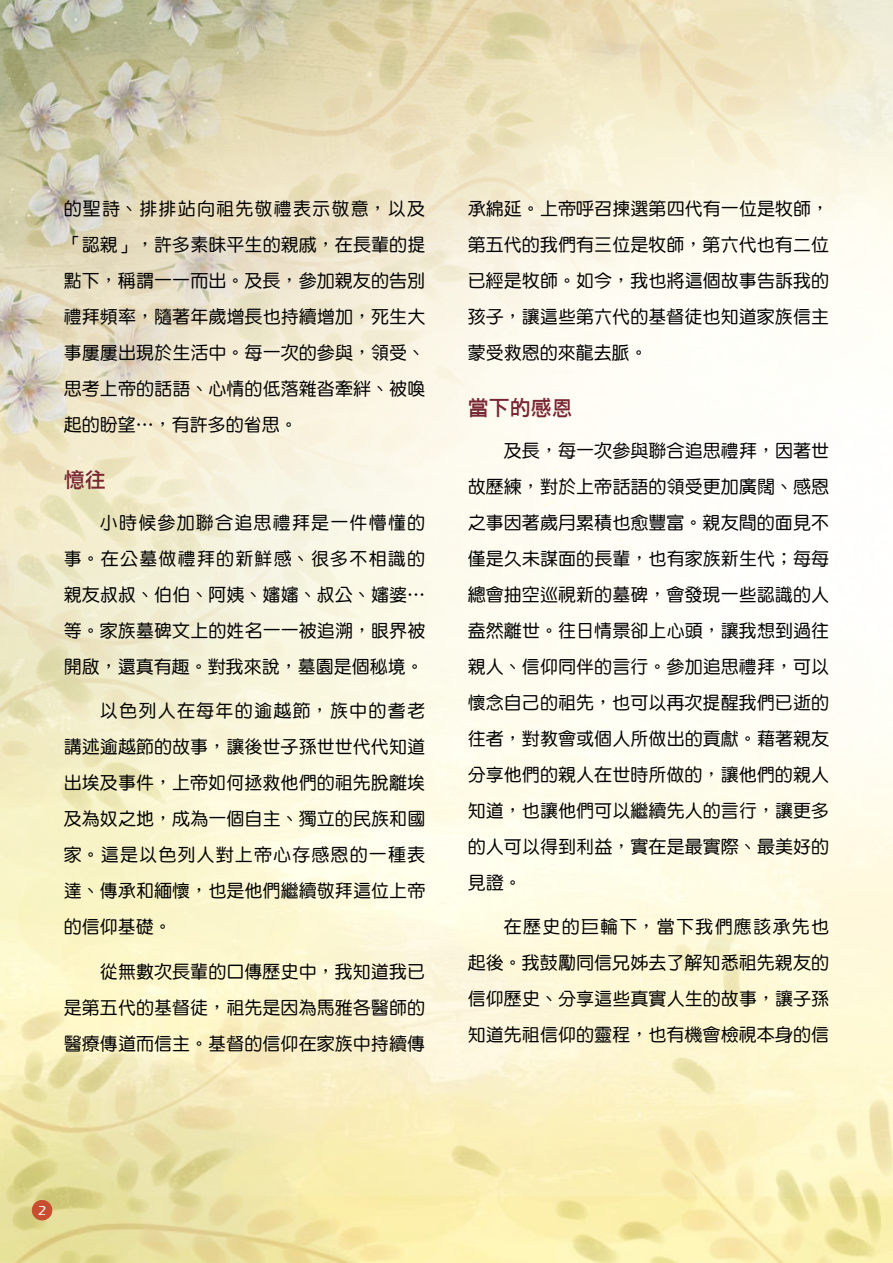
<style>
.page{position:relative;width:893px;height:1263px;background:#fff}
.page>*{position:absolute;margin:0;border:0;box-sizing:border-box;transform-origin:0 0}
.t1{font:21px "DF Li Hei W5 WINP BF";color:#772731}
.t2{font:18px/36px "DF Yuan Md HK BF";letter-spacing:.005em;color:#000;text-align:justify}
.t3{font:500 13.5px "Eras ITC";color:#fff;scale:1.11 1}
</style>
<div class="page">
<img style="left:0;top:0;width:893px;height:1263px">
<div style="left:32px;top:1200px;width:20px;height:20px;background:#c74f2f;border-radius:50%"></div>
<p class="t2" style="left:64px;top:191px;width:363px">的聖詩、排排站向祖先敬禮表示敬意，以及「認親」，許多素昧平生的親戚，在長輩的提點下，稱謂一一而出。及長，參加親友的告別禮拜頻率，隨著年歲增長也持續增加，死生大事屢屢出現於生活中。每一次的參與，領受、思考上帝的話語、心情的低落雜沓牽絆、被喚起的盼望…，有許多的省思。</p>
<p class="t1" style="left:64px;top:469px;width:43px">憶往</p>
<p class="t2" style="left:64px;top:504px;width:363px;text-indent:36px">小時候參加聯合追思禮拜是一件懵懂的事。在公墓做禮拜的新鮮感、很多不相識的親友叔叔、伯伯、阿姨、嬸嬸、叔公、嬸婆…等。家族墓碑文上的姓名一一被追溯，眼界被開啟，還真有趣。對我來說，墓園是個秘境。</p>
<p class="t2" style="left:64px;top:693px;width:363px;text-indent:36px">以色列人在每年的逾越節，族中的耆老講述逾越節的故事，讓後世子孫世世代代知道出埃及事件，上帝如何拯救他們的祖先脫離埃及為奴之地，成為一個自主、獨立的民族和國家。這是以色列人對上帝心存感恩的一種表達、傳承和緬懷，也是他們繼續敬拜這位上帝的信仰基礎。</p>
<p class="t2" style="left:64px;top:953px;width:363px;text-indent:36px">從無數次長輩的口傳歷史中，我知道我已是第五代的基督徒，祖先是因為馬雅各醫師的醫療傳道而信主。基督的信仰在家族中持續傳</p>
<p class="t2" style="left:468px;top:191px;width:363px">承綿延。上帝呼召揀選第四代有一位是牧師，第五代的我們有三位是牧師，第六代也有二位已經是牧師。如今，我也將這個故事告訴我的孩子，讓這些第六代的基督徒也知道家族信主蒙受救恩的來龍去脈。</p>
<p class="t1" style="left:468px;top:397px;width:106px">當下的感恩</p>
<p class="t2" style="left:468px;top:432px;width:363px;text-indent:36px">及長，每一次參與聯合追思禮拜，因著世故歷練，對於上帝話語的領受更加廣闊、感恩之事因著歲月累積也愈豐富。親友間的面見不僅是久未謀面的長輩，也有家族新生代；每每總會抽空巡視新的墓碑，會發現一些認識的人盍然離世。往日情景卻上心頭，讓我想到過往親人、信仰同伴的言行。參加追思禮拜，可以懷念自己的祖先，也可以再次提醒我們已逝的往者，對教會或個人所做出的貢獻。藉著親友分享他們的親人在世時所做的，讓他們的親人知道，也讓他們可以繼續先人的言行，讓更多的人可以得到利益，實在是最實際、最美好的見證。</p>
<p class="t2" style="left:468px;top:909px;width:363px;text-indent:36px">在歷史的巨輪下，當下我們應該承先也起後。我鼓勵同信兄姊去了解知悉祖先親友的信仰歷史、分享這些真實人生的故事，讓子孫知道先祖信仰的靈程，也有機會檢視本身的信</p>
<p class="t3" style="left:38px;top:1203px;width:9px">2</p>
</div>
